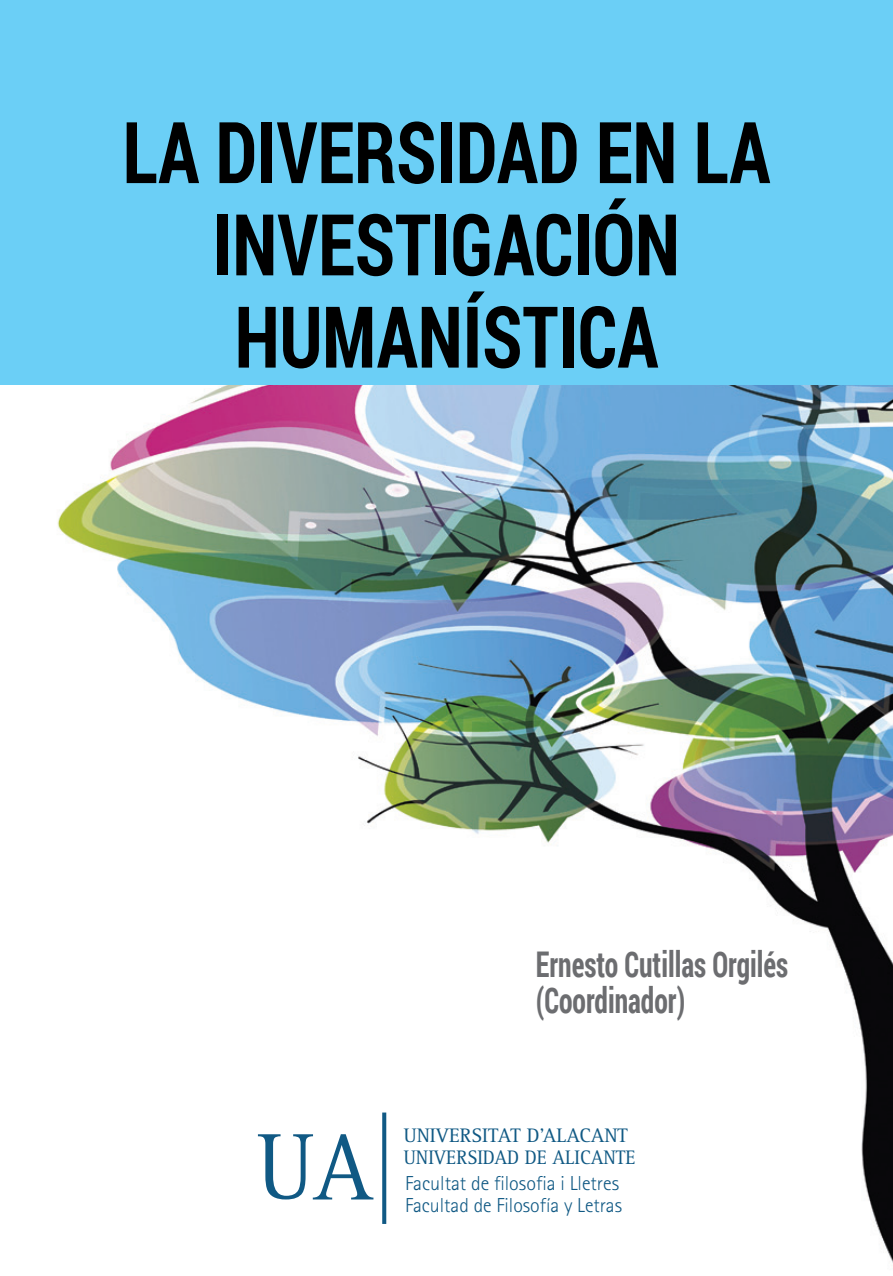
<style>
.page{position:relative;width:893px;height:1276px;background:#fff}
.page>*{position:absolute;margin:0;border:0;box-sizing:border-box;transform-origin:0 0}
.t1{font:700 85.5px/92.2px "Roboto Condensed";color:#000;text-align:center;scale:.87 1}
.t2{font:700 35.32px/36.9px "Roboto Condensed";color:#6c6d70;scale:.78 1}
.t3{font:300 20.25px/22.3px "Rotis Sans Serif";color:#105984}
.t4{font:20.25px/22.3px "Rotis Serif";color:#105984}
</style>
<div class="page">
<img style="left:57px;top:385px;width:836px;height:878px">
<div style="left:0;top:0;width:893px;height:385px;background:#6bcff6"></div>
<svg style="left:258px;top:1134px;width:115px;height:65px"></svg>
<svg style="left:382px;top:1112px;width:4px;height:112px"></svg>
<p class="t1" style="left:123px;top:103px;width:746px">LA DIVERSIDAD EN LA<br>INVESTIGACIÓN<br>HUMANÍSTICA</p>
<p class="t2" style="left:536px;top:944px;width:325px">Ernesto Cutillas Orgilés (Coordinador)</p>
<p class="t4" style="left:404px;top:1125px;width:233px">UNIVERSITAT D’ALACANT<br>UNIVERSIDAD DE ALICANTE</p>
<p class="t3" style="left:405px;top:1172px;width:219px">Facultat de filosofia i Lletres<br>Facultad de Filosofía y Letras</p>
</div>
